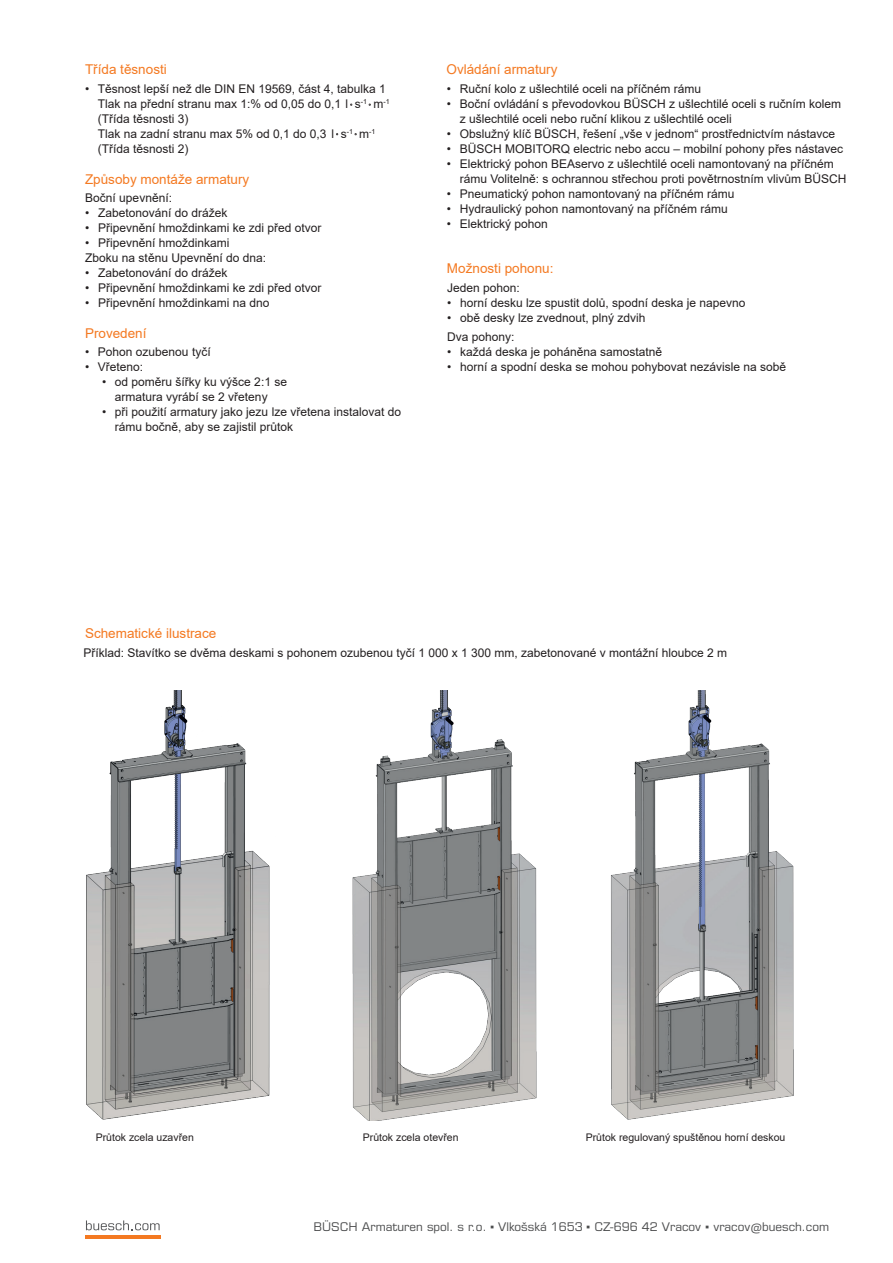
<style>
.page{position:relative;width:893px;height:1263px;background:#fff}
.page>*{position:absolute;margin:0;border:0;box-sizing:border-box;transform-origin:0 0}
.t1{font:13.5px "Arial";color:#f47921}
.t2{font:12px/15px "Arial";color:#231f20}
.t3{font:12px "Eurostile LT Pro";color:#4b4c4d}
.t4{font:10.5px "Arial";color:#231f20}
.t5{font:7.05px "Arial";color:#231f20}
.s1{font-size:12px}
.s2{font-family:"Arial"}
</style>
<div class="page">
<svg style="left:86px;top:1220px;width:74px;height:10px"></svg>
<hr style="left:85px;top:1236px;width:75px;height:3px;background:#f47921">
<img style="left:86px;top:690px;width:184px;height:430px">
<img style="left:352px;top:690px;width:185px;height:430px">
<img style="left:611px;top:690px;width:183px;height:430px">
<p class="t1" style="left:85px;top:60px;width:83px">Třída těsnosti</p>
<p class="t1" style="left:446px;top:60px;width:113px">Ovládání armatury</p>
<p class="t2" style="left:98px;top:81px;width:290px;text-indent:-13px">• Těsnost lepší než dle DIN EN 19569, část 4, tabulka 1<br>Tlak na přední stranu max 1:% od 0,05 do 0,1<br>(Třída těsnosti 3)<br>Tlak na zadní stranu max 5% od 0,1 do 0,3<br>(Třída těsnosti 2)</p>
<p class="t2" style="left:447px;top:81px;width:256px">• Ruční kolo z ušlechtilé oceli na příčném rámu</p>
<p class="t2" style="left:460px;top:96px;width:383px;text-indent:-13px">• Boční ovládání s převodovkou BÜSCH z ušlechtilé oceli s ručním kolem z ušlechtilé oceli nebo ruční klikou z ušlechtilé oceli</p>
<p class="t2" style="left:447px;top:126px;width:390px">• Obslužný klíč BÜSCH, řešení „vše v jednom“ prostřednictvím nástavce</p>
<p class="t2" style="left:447px;top:141px;width:398px">• BÜSCH MOBITORQ electric nebo accu – mobilní pohony přes nástavec</p>
<p class="t2" style="left:460px;top:156px;width:388px;text-indent:-13px">• Elektrický pohon BEAservo z ušlechtilé oceli namontovaný na příčném rámu Volitelně: s ochrannou střechou proti povětrnostním vlivům BÜSCH</p>
<p class="t2" style="left:447px;top:186px;width:289px">• Pneumatický pohon namontovaný na příčném rámu</p>
<p class="t2" style="left:447px;top:201px;width:282px">• Hydraulický pohon namontovaný na příčném rámu</p>
<p class="t2" style="left:447px;top:216px;width:102px">• Elektrický pohon</p>
<p class="t5" style="left:345px;top:97px;width:46px"><span class="s1">l s</span>-1 <span class="s1">m</span>-1</p>
<p class="t5" style="left:331px;top:127px;width:46px"><span class="s1">l s</span>-1 <span class="s1">m</span>-1</p>
<p class="t1" style="left:85px;top:170px;width:166px">Způsoby montáže armatury</p>
<p class="t2" style="left:85px;top:190px;width:88px">Boční upevnění:</p>
<p class="t2" style="left:85px;top:205px;width:144px">• Zabetonování do drážek</p>
<p class="t2" style="left:85px;top:220px;width:238px">• Připevnění hmoždinkami ke zdi před otvor</p>
<p class="t2" style="left:85px;top:235px;width:182px">• Připevnění hmoždinkami<br>Zboku na stěnu Upevnění do dna:</p>
<p class="t2" style="left:85px;top:265px;width:144px">• Zabetonování do drážek</p>
<p class="t2" style="left:85px;top:280px;width:238px">• Připevnění hmoždinkami ke zdi před otvor</p>
<p class="t2" style="left:85px;top:295px;width:186px">• Připevnění hmoždinkami na dno</p>
<p class="t1" style="left:447px;top:259px;width:108px">Možnosti pohonu:</p>
<p class="t2" style="left:447px;top:280px;width:74px">Jeden pohon:</p>
<p class="t2" style="left:447px;top:295px;width:300px">• horní desku lze spustit dolů, spodní deska je napevno</p>
<p class="t2" style="left:447px;top:308px;width:200px;line-height:19.2px">• obě desky lze zvednout, plný zdvih<br>Dva pohony:</p>
<p class="t2" style="left:447px;top:344px;width:216px">• každá deska je poháněna samostatně</p>
<p class="t2" style="left:447px;top:359px;width:340px">• horní a spodní deska se mohou pohybovat nezávisle na sobě</p>
<p class="t1" style="left:85px;top:324px;width:63px">Provedení</p>
<p class="t2" style="left:85px;top:345px;width:127px">• Pohon ozubenou tyčí</p>
<p class="t2" style="left:85px;top:360px;width:60px">• Vřeteno:</p>
<p class="t2" style="left:102px;top:375px;width:186px;text-align:center">• od poměru šířky ku výšce 2:1 se armatura vyrábí se 2 vřeteny</p>
<p class="t2" style="left:115px;top:405px;width:288px;text-indent:-13px">• při použití armatury jako jezu lze vřetena instalovat do rámu bočně, aby se zajistil průtok</p>
<p class="t1" style="left:85px;top:623px;width:133px">Schematické ilustrace</p>
<p class="t2" style="left:84px;top:645px;width:645px">Příklad: Stavítko se dvěma deskami s pohonem ozubenou tyčí 1 000 x 1 300 mm, zabetonované v montážní hloubce 2 m</p>
<p class="t4" style="left:96px;top:1130px;width:100px">Průtok zcela uzavřen</p>
<p class="t4" style="left:363px;top:1130px;width:97px">Průtok zcela otevřen</p>
<p class="t4" style="left:586px;top:1130px;width:201px">Průtok regulovaný spuštěnou horní deskou</p>
<p class="t3" style="left:314px;top:1220px;width:517px">BÜSCH Armaturen spol. s r.o. <span class="s2">▪</span> Vlkošská 1653 <span class="s2">▪</span> CZ-696 42 Vracov <span class="s2">▪</span> vracov@buesch.com</p>
</div>
